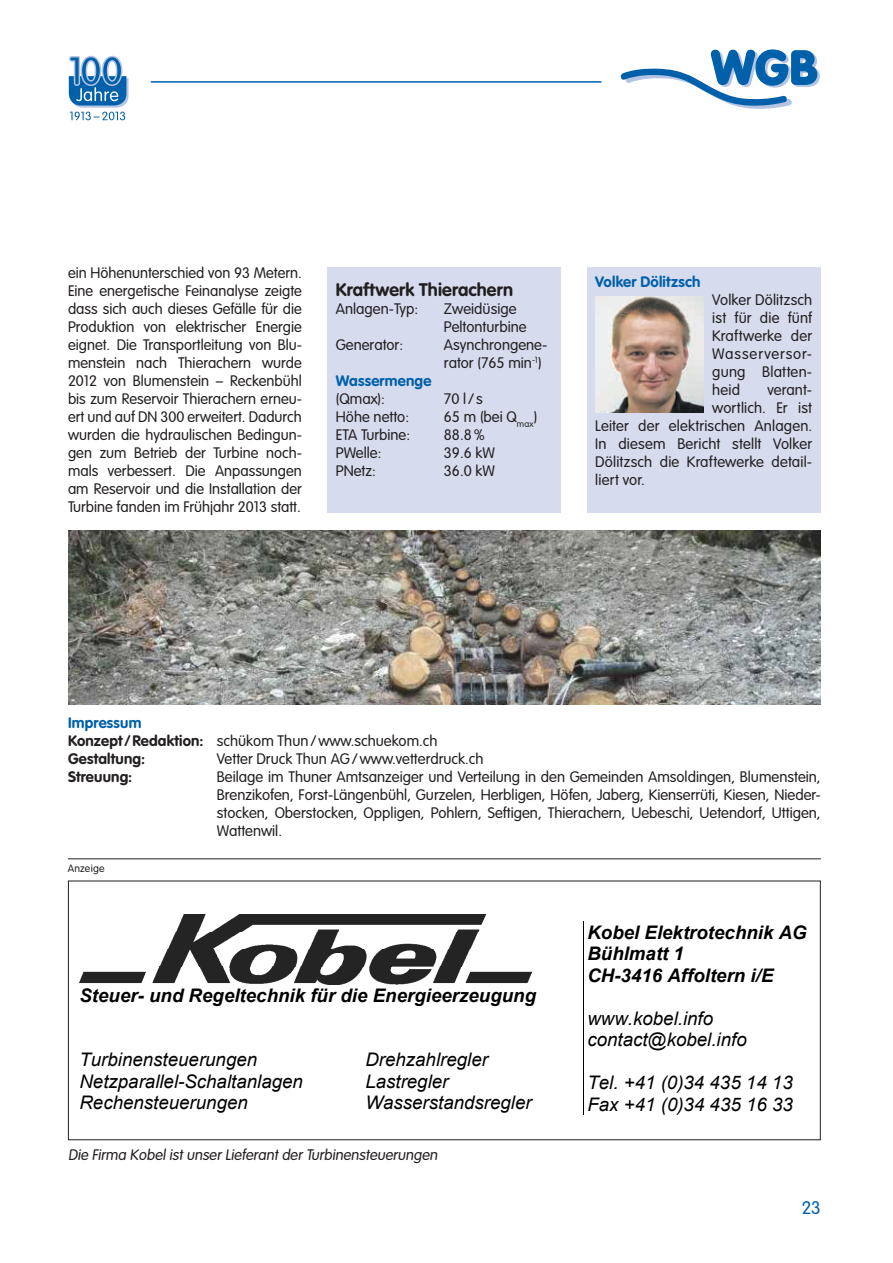
<style>
.page{position:relative;width:893px;height:1263px;background:#fff}
.page>*{position:absolute;margin:0;border:0;box-sizing:border-box;transform-origin:0 0}
.t1{font:italic 18.75px/21.5px "Arial";color:#000}
.t2{font:italic 700 18.75px/21.6px "Arial";color:#000}
.t3{font:700 18px "VAG Rounded Std";letter-spacing:.005em;color:#231f20}
.t4{font:300 18px "VAG Rounded Std";color:#0060aa}
.t5{font:300 15px/18px "VAG Rounded Std";color:#231f20;text-align:justify}
.t6{font:700 15px/18px "VAG Rounded Std";letter-spacing:.01em;color:#231f20}
.t7{font:700 15px "VAG Rounded Std";letter-spacing:.015em;color:#0060aa}
.t8{font:300 10.5px "VAG Rounded Std";letter-spacing:.02em;color:#231f20}
.s1{color:#0060aa}
.s2{font-weight:300}
</style>
<div class="page">
<svg style="left:621px;top:49px;width:199px;height:60px"></svg>
<hr style="left:151px;top:81px;width:450px;height:2px;background:#0060aa">
<svg style="left:68px;top:55px;width:61px;height:65px"></svg>
<div style="left:587px;top:267px;width:234px;height:245px;background:#d6dcee"></div>
<img style="left:595px;top:296px;width:109px;height:117px">
<div style="left:327px;top:267px;width:234px;height:245px;background:#d6dcee"></div>
<img style="left:176px;top:915px;width:310px;height:17px">
<svg style="left:168px;top:932px;width:310px;height:17px"></svg>
<svg style="left:159px;top:949px;width:311px;height:18px;fill:#242424"></svg>
<svg style="left:79px;top:967px;width:453px;height:17px;fill:#242424"></svg>
<svg style="left:583px;top:921px;width:1px;height:193px"></svg>
<img style="left:68px;top:530px;width:753px;height:174px">
<hr style="left:68px;top:858px;width:753px;height:1px;background:#231f20">
<p class="t5" style="left:68px;top:264px;width:235px">ein Höhenunterschied von 93 Metern.<br>Eine energetische Feinanalyse zeigte dass sich auch dieses Gefälle für die Produktion von elektrischer Energie eignet. Die Transportleitung von Blu&shy;menstein nach Thierachern wurde 2012 von Blumenstein – Reckenbühl bis zum Reservoir Thierachern erneu&shy;ert und auf DN 300 erweitert. Dadurch wurden die hydraulischen Bedingun&shy;gen zum Betrieb der Turbine noch&shy;mals verbessert. Die Anpassungen am Reservoir und die Installation der Turbine fanden im Frühjahr 2013 statt.</p>
<p class="t7" style="left:595px;top:273px;width:107px">Volker Dölitzsch</p>
<p class="t3" style="left:336px;top:279px;width:179px">Kraftwerk Thierachern</p>
<p class="t5" style="left:336px;top:300px;width:84px">Anlagen-Typ:</p>
<p class="t5" style="left:444px;top:300px;width:84px">Zweidüsige<br>Peltonturbine</p>
<p class="t5" style="left:336px;top:336px;width:69px">Generator:</p>
<p class="t5" style="left:444px;top:336px;width:105px">Asynchrongene&shy;rator (765 min<sup>-1</sup>)</p>
<p class="t7" style="left:336px;top:372px;width:97px">Wassermenge</p>
<p class="t5" style="left:336px;top:390px;width:51px">(Qmax):</p>
<p class="t5" style="left:444px;top:390px;width:40px">70 l/s</p>
<p class="t5" style="left:336px;top:408px;width:75px">Höhe netto:</p>
<p class="t5" style="left:444px;top:408px;width:95px">65 m (bei Q<sub>max</sub>)</p>
<p class="t5" style="left:336px;top:426px;width:76px">ETA Turbine:</p>
<p class="t5" style="left:444px;top:426px;width:42px">88.8%</p>
<p class="t5" style="left:336px;top:444px;width:47px">PWelle:</p>
<p class="t5" style="left:444px;top:444px;width:53px">39.6 kW</p>
<p class="t5" style="left:336px;top:462px;width:41px">PNetz:</p>
<p class="t5" style="left:444px;top:462px;width:53px">36.0 kW</p>
<p class="t5" style="left:712px;top:291px;width:101px">Volker Dölitzsch ist für die fünf Kraftwerke der Wasserversor&shy;gung Blatten&shy;heid</p>
<p class="t5" style="left:767px;top:381px;width:46px">verant-</p>
<p class="t5" style="left:712px;top:399px;width:101px">wortlich. Er ist</p>
<p class="t5" style="left:595px;top:417px;width:218px">Leiter der elektrischen Anlagen.</p>
<p class="t5" style="left:595px;top:435px;width:218px">In diesem Bericht stellt Volker</p>
<p class="t5" style="left:595px;top:453px;width:218px">Dölitzsch die Kraftewerke detail-</p>
<p class="t5" style="left:595px;top:471px;width:51px">liert vor.</p>
<p class="t6" style="left:68px;top:714px;width:371px"><span class="s1">Impressum<br></span>Konzept /Redaktion: <span class="s2">schükom Thun/www.schuekom.ch<br></span>Gestaltung:</p>
<p class="t5" style="left:217px;top:750px;width:268px">Vetter Druck Thun AG/www.vetterdruck.ch</p>
<p class="t6" style="left:68px;top:768px;width:66px">Streuung:</p>
<p class="t5" style="left:217px;top:768px;width:605px">Beilage im Thuner Amtsanzeiger und Verteilung in den Gemeinden Amsoldingen, Blumenstein, Brenzikofen, Forst-Längenbühl, Gurzelen, Herbligen, Höfen, Jaberg, Kienserrüti, Kiesen, Nieder&shy;stocken, Oberstocken, Oppligen, Pohlern, Seftigen, Thierachern, Uebeschi, Uetendorf, Uttigen, Wattenwil.</p>
<p class="t8" style="left:68px;top:862px;width:38px">Anzeige</p>
<p class="t2" style="left:79px;top:985px;width:458px">Steuer- und Regeltechnik für die Energieerzeugung</p>
<p class="t1" style="left:79px;top:1049px;width:179px">Turbinensteuerungen</p>
<p class="t1" style="left:365px;top:1049px;width:124px">Drehzahlregler</p>
<p class="t1" style="left:79px;top:1071px;width:225px">Netzparallel-Schaltanlagen</p>
<p class="t1" style="left:365px;top:1071px;width:85px">Lastregler</p>
<p class="t1" style="left:79px;top:1092px;width:170px">Rechensteuerungen</p>
<p class="t1" style="left:365px;top:1092px;width:168px">Wasserstandsregler</p>
<p class="t5" style="left:68px;top:1146px;width:373px">Die Firma Kobel ist unser Lieferant der Turbinensteuerungen</p>
<p class="t2" style="left:587px;top:922px;width:221px">Kobel Elektrotechnik AG<br>Bühlmatt 1<br>CH-3416 Affoltern i/E</p>
<p class="t1" style="left:587px;top:1008px;width:161px">www.kobel.info contact@kobel.info</p>
<p class="t1" style="left:587px;top:1072px;width:207px">Tel. +41 (0)34 435 14 13<br>Fax +41 (0)34 435 16 33</p>
<p class="t4" style="left:802px;top:1197px;width:20px">23</p>
</div>
